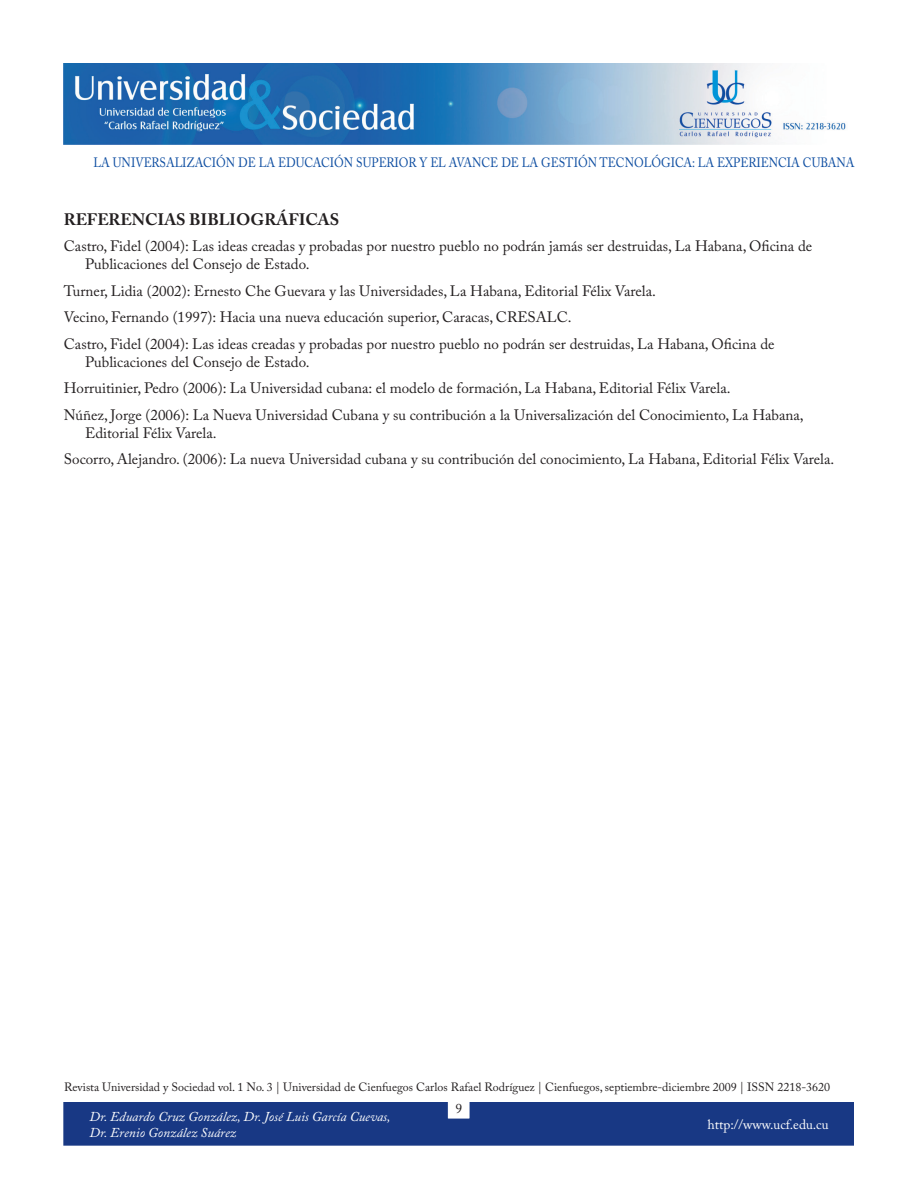
<style>
.page{position:relative;width:918px;height:1188px;background:#fff}
.page>*{position:absolute;margin:0;border:0;box-sizing:border-box;transform-origin:0 0}
.subtítulos{font:700 16.5px "Adobe Caslon Pro";color:#231f20}
.texto_bibliografia{font:15px/18px "Adobe Caslon Pro";color:#231f20}
.t1{font:13.5px "Adobe Caslon Pro";color:#0d4da1;scale:.87 1}
.t2{font:italic 13.5px/16.2px "Adobe Caslon Pro";color:#fff}
.t3{font:13.5px "Adobe Caslon Pro";color:#fff}
.t4{font:13.5px "Adobe Caslon Pro";color:#231f20}
.t5{font:12px "Adobe Caslon Pro";color:#231f20}
</style>
<div class="page">
<img style="left:64px;top:64px;width:782px;height:80px">
<div style="left:64px;top:1103px;width:790px;height:42px;background:#183884"></div>
<p class="t1" style="left:94px;top:155px;width:876px">LA UNIVERSALIZACIÓN DE LA EDUCACIÓN SUPERIOR Y EL AVANCE DE LA GESTIÓN TECNOLÓGICA: LA EXPERIENCIA CUBANA</p>
<p class="subtítulos" style="left:64px;top:209px;width:277px">REFERENCIAS BIBLIOGRÁFICAS</p>
<p class="texto_bibliografia" style="left:85px;top:237px;width:729px;text-indent:-21px">Castro, Fidel (2004): Las ideas creadas y probadas por nuestro pueblo no podrán jamás ser destruidas, La Habana, Oficina de<br>Publicaciones del Consejo de Estado.</p>
<p class="texto_bibliografia" style="left:64px;top:282px;width:594px">Turner, Lidia (2002): Ernesto Che Guevara y las Universidades, La Habana, Editorial Félix Varela.</p>
<p class="texto_bibliografia" style="left:64px;top:308px;width:509px">Vecino, Fernando (1997): Hacia una nueva educación superior, Caracas, CRESALC.</p>
<p class="texto_bibliografia" style="left:85px;top:335px;width:691px;text-indent:-21px">Castro, Fidel (2004): Las ideas creadas y probadas por nuestro pueblo no podrán ser destruidas, La Habana, Oficina de<br>Publicaciones del Consejo de Estado.</p>
<p class="texto_bibliografia" style="left:64px;top:379px;width:668px">Horruitinier, Pedro (2006): La Universidad cubana: el modelo de formación, La Habana, Editorial Félix Varela.</p>
<p class="texto_bibliografia" style="left:85px;top:406px;width:720px;text-indent:-21px">Núñez, Jorge (2006): La Nueva Universidad Cubana y su contribución a la Universalización del Conocimiento, La Habana,<br>Editorial Félix Varela.</p>
<p class="texto_bibliografia" style="left:64px;top:450px;width:772px">Socorro, Alejandro. (2006): La nueva Universidad cubana y su contribución del conocimiento, La Habana, Editorial Félix Varela.</p>
<p class="t5" style="left:64px;top:1079px;width:768px">Revista Universidad y Sociedad vol. 1 No. 3 | Universidad de Cienfuegos Carlos Rafael Rodríguez | Cienfuegos, septiembre-diciembre 2009 | ISSN 2218-3620</p>
<p class="t4" style="left:456px;top:1100px;width:8px">9</p>
<p class="t2" style="left:90px;top:1108px;width:303px">Dr. Eduardo Cruz González, Dr. José Luis García Cuevas,<br>Dr. Erenio González Suárez</p>
<p class="t3" style="left:708px;top:1117px;width:123px">http://www.ucf.edu.cu</p>
</div>
